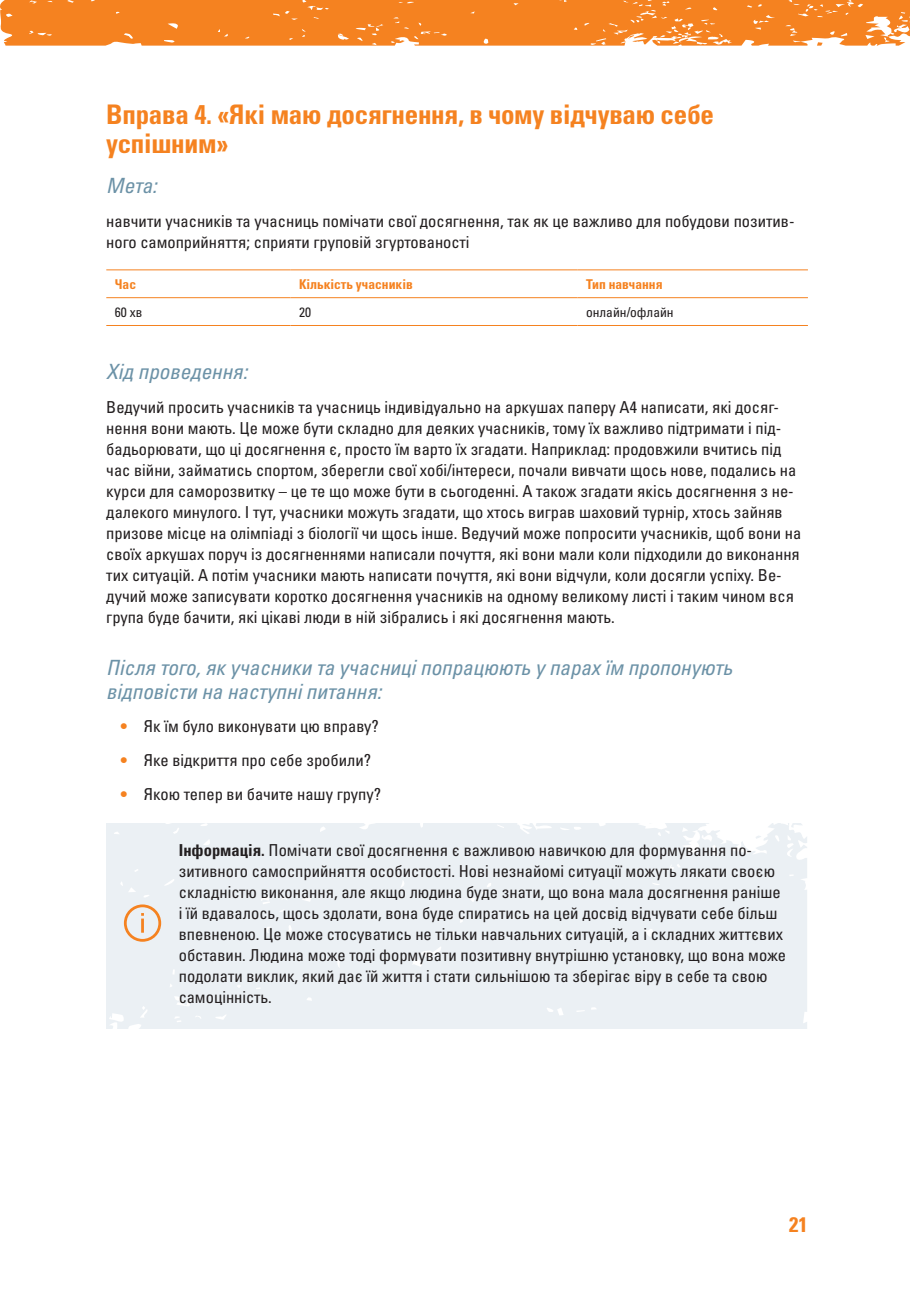
<style>
.page{position:relative;width:910px;height:1297px;background:#fff}
.page>*{position:absolute;margin:0;border:0;box-sizing:border-box;transform-origin:0 0}
.t1{font:27px/29.7px "Univers LTCYR 67 Bold Cond";letter-spacing:-.01em;color:#f58220}
.t2{font:21px/23.1px "Univers LTCYR 57 Condensed Obl";color:#6c92a7}
.t3{font:21px "Univers LTCYR 67 Bold Cond";color:#f58220}
.t4{font:condensed 16.5px/21px "Univers LTCYR 57";color:#231f20}
.t5{font:13.5px "Univers LTCYR 67 Bold Cond";color:#f58220}
.t6{font:condensed 13.5px "Univers LTCYR 57";color:#231f20}
.s1{color:#f58220}
.s2{font-family:"Univers LTCYR 67 Bold Cond";font-stretch:normal}
</style>
<div class="page">
<svg style="left:0;top:0;width:910px;height:46px"></svg>
<div style="left:106px;top:824px;width:701px;height:204px;background:#ebf0f4"></div>
<svg style="left:784px;top:824px;width:19px;height:3px"></svg>
<svg style="left:737px;top:834px;width:24px;height:18px"></svg>
<hr style="left:106px;top:269px;width:185px;height:1px;background:#f58220">
<hr style="left:291px;top:269px;width:287px;height:1px;background:#f58220">
<hr style="left:106px;top:297px;width:185px;height:1px;background:#f58220">
<hr style="left:291px;top:297px;width:287px;height:1px;background:#f58220">
<hr style="left:106px;top:325px;width:185px;height:1px;background:#f58220">
<hr style="left:291px;top:325px;width:287px;height:1px;background:#f58220">
<hr style="left:578px;top:325px;width:230px;height:1px;background:#f58220">
<hr style="left:578px;top:269px;width:230px;height:1px;background:#f58220">
<hr style="left:578px;top:297px;width:230px;height:1px;background:#f58220">
<div style="left:124px;top:904px;width:37px;height:38px;border:3px solid #f58220;border-radius:50%"></div>
<hr style="left:141px;top:918px;width:3px;height:15px;background:#f58220">
<h1 class="t1" style="left:106px;top:99px;width:609px">Вправа 4. «Які маю досягнення, в чому відчуваю себе успішним»</h1>
<p class="t2" style="left:106px;top:174px;width:52px">Мета:</p>
<p class="t4" style="left:106px;top:210px;width:690px">навчити учасників та учасниць помічати свої досягнення, так як це важливо для побудови позитив&shy;ного самоприйняття; сприяти груповій згуртованості</p>
<p class="t5" style="left:115px;top:276px;width:23px">Час</p>
<p class="t5" style="left:299px;top:276px;width:115px">Кількість учасників</p>
<p class="t5" style="left:586px;top:276px;width:78px">Тип навчання</p>
<p class="t6" style="left:115px;top:304px;width:29px">60 хв</p>
<p class="t6" style="left:299px;top:304px;width:13px">20</p>
<p class="t6" style="left:586px;top:304px;width:89px">онлайн/офлайн</p>
<p class="t2" style="left:106px;top:359px;width:143px">Хід проведення:</p>
<p class="t4" style="left:106px;top:396px;width:696px">Ведучий просить учасників та учасниць індивідуально на аркушах паперу А4 написати, які досяг&shy;нення вони мають. Це може бути складно для деяких учасників, тому їх важливо підтримати і під&shy;бадьорювати, що ці досягнення є, просто їм варто їх згадати. Наприклад: продовжили вчитись під час війни, займатись спортом, зберегли свої хобі/інтереси, почали вивчати щось нове, подались на курси для саморозвитку – це те що може бути в сьогоденні. А також згадати якісь досягнення з не&shy;далекого минулого. І тут, учасники можуть згадати, що хтось виграв шаховий турнір, хтось зайняв призове місце на олімпіаді з біології чи щось інше. Ведучий може попросити учасників, щоб вони на своїх аркушах поруч із досягненнями написали почуття, які вони мали коли підходили до виконання тих ситуацій. А потім учасники мають написати почуття, які вони відчули, коли досягли успіху. Ве&shy;дучий може записувати коротко досягнення учасників на одному великому листі і таким чином вся група буде бачити, які цікаві люди в ній зібрались і які досягнення мають.</p>
<p class="t2" style="left:106px;top:656px;width:628px">Після того, як учасники та учасниці попрацюють у парах їм пропонують відповісти на наступні питання:</p>
<p class="t4" style="left:121px;top:715px;width:259px"><span class="s1">•</span> Як їм було виконувати цю вправу?</p>
<p class="t4" style="left:121px;top:749px;width:251px"><span class="s1">•</span> Яке відкриття про себе зробили?</p>
<p class="t4" style="left:121px;top:783px;width:261px"><span class="s1">•</span> Якою тепер ви бачите нашу групу?</p>
<p class="t4" style="left:179px;top:839px;width:609px"><span class="s2">Інформація.</span> Помічати свої досягнення є важливою навичкою для формування по&shy;зитивного самосприйняття особистості. Нові незнайомі ситуації можуть лякати своєю складністю виконання, але якщо людина буде знати, що вона мала досягнення раніше і їй вдавалось, щось здолати, вона буде спиратись на цей досвід відчувати себе більш впевненою. Це може стосуватись не тільки навчальних ситуацій, а і складних життєвих обставин. Людина може тоді формувати позитивну внутрішню установку, що вона може подолати виклик, який дає їй життя і стати сильнішою та зберігає віру в себе та свою самоцінність.</p>
<p class="t3" style="left:789px;top:1211px;width:20px">21</p>
</div>
